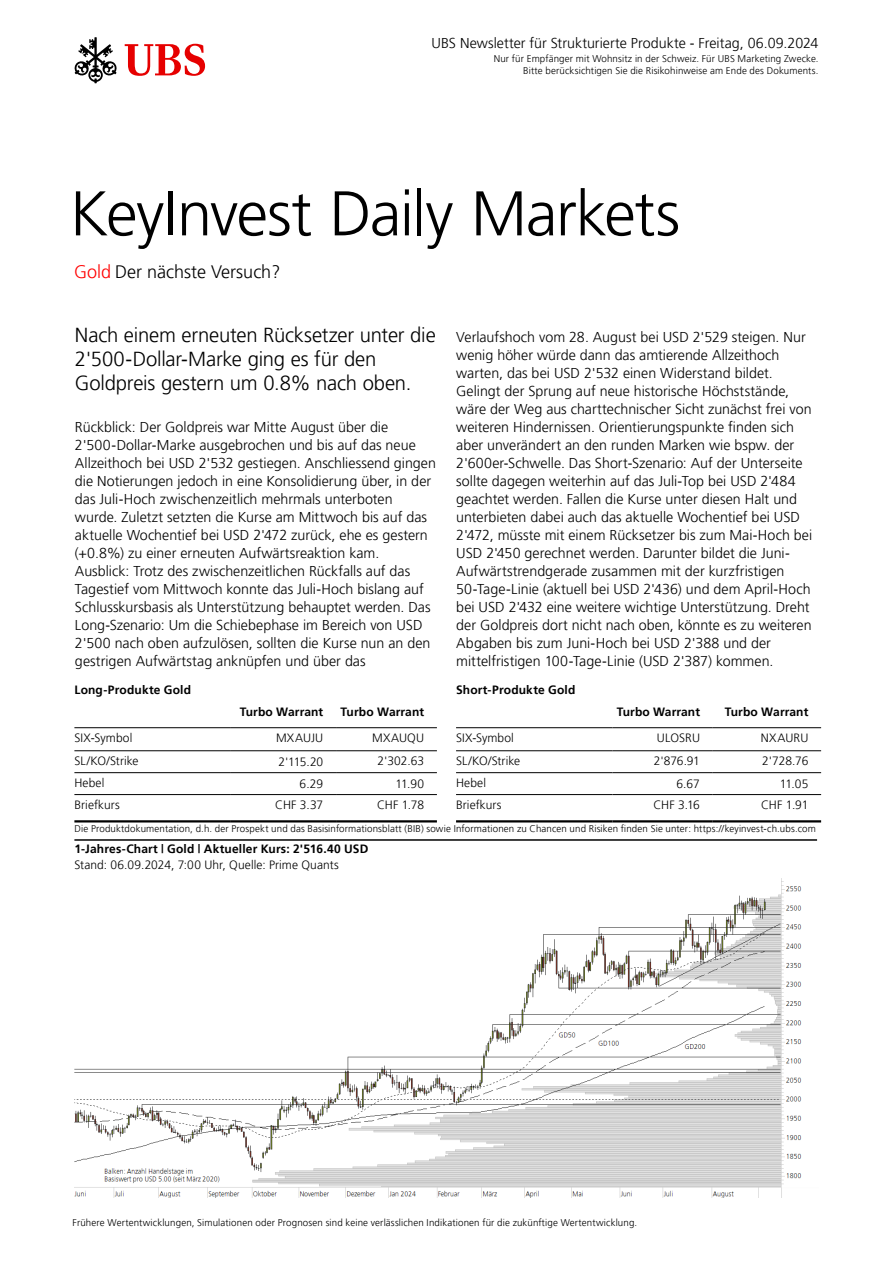
<style>
.page{position:relative;width:893px;height:1263px;background:#fff}
.page>*{position:absolute;margin:0;border:0;box-sizing:border-box;transform-origin:0 0}
.t1{font:300 63px "Frutiger 45";letter-spacing:-.02em;color:#000}
.t2{font:300 20.25px/24px "Frutiger 45";letter-spacing:-.01em;color:#000}
.t3{font:300 18px "Frutiger 45";color:#000}
.t4{font:300 14.25px/18px "Frutiger 45";color:#000}
.t5{font:300 12px "Frutiger 45";letter-spacing:.01em;color:#000}
.t6{font:300 12px "Frutiger 45";letter-spacing:.01em;color:#000}
.t7{font:300 9.75px/12px "Frutiger 45";letter-spacing:.015em;color:#000;text-align:right}
.s1{color:#f00}
</style>
<div class="page">
<svg style="left:125px;top:44px;width:80px;height:32px"></svg>
<svg style="left:74px;top:37px;width:43px;height:46px"></svg>
<img style="left:74px;top:878px;width:728px;height:319px">
<hr style="left:456px;top:727px;width:156px;height:1px;background:#000">
<hr style="left:612px;top:727px;width:101px;height:1px;background:#000">
<hr style="left:713px;top:727px;width:108px;height:1px;background:#000">
<hr style="left:456px;top:750px;width:156px;height:1px;background:#000">
<hr style="left:612px;top:750px;width:101px;height:1px;background:#000">
<hr style="left:713px;top:750px;width:108px;height:1px;background:#000">
<hr style="left:456px;top:772px;width:156px;height:1px;background:#000">
<hr style="left:612px;top:772px;width:101px;height:1px;background:#000">
<hr style="left:713px;top:772px;width:108px;height:1px;background:#000">
<hr style="left:456px;top:794px;width:156px;height:1px;background:#000">
<hr style="left:612px;top:794px;width:101px;height:1px;background:#000">
<hr style="left:713px;top:794px;width:108px;height:1px;background:#000">
<hr style="left:456px;top:820px;width:156px;height:2px;background:#000">
<hr style="left:612px;top:820px;width:101px;height:2px;background:#000">
<hr style="left:713px;top:820px;width:108px;height:2px;background:#000">
<hr style="left:74px;top:839px;width:743px;height:2px;background:#000">
<hr style="left:74px;top:727px;width:157px;height:1px;background:#000">
<hr style="left:231px;top:727px;width:105px;height:1px;background:#000">
<hr style="left:336px;top:727px;width:101px;height:1px;background:#000">
<hr style="left:74px;top:750px;width:157px;height:1px;background:#000">
<hr style="left:336px;top:750px;width:101px;height:1px;background:#000">
<hr style="left:74px;top:772px;width:157px;height:1px;background:#000">
<hr style="left:231px;top:750px;width:105px;height:1px;background:#000">
<hr style="left:231px;top:772px;width:105px;height:1px;background:#000">
<hr style="left:336px;top:772px;width:101px;height:1px;background:#000">
<hr style="left:74px;top:794px;width:157px;height:1px;background:#000">
<hr style="left:231px;top:794px;width:105px;height:1px;background:#000">
<hr style="left:336px;top:794px;width:101px;height:1px;background:#000">
<hr style="left:74px;top:820px;width:157px;height:2px;background:#000">
<hr style="left:231px;top:820px;width:105px;height:2px;background:#000">
<hr style="left:336px;top:820px;width:101px;height:2px;background:#000">
<p class="t4" style="left:431px;top:34px;width:389px">UBS Newsletter für Strukturierte Produkte - Freitag, 06.09.2024</p>
<p class="t7" style="left:494px;top:53px;width:326px">Nur für Empfänger mit Wohnsitz in der Schweiz. Für UBS Marketing Zwecke.<br>Bitte berücksichtigen Sie die Risikohinweise am Ende des Dokuments.</p>
<h1 class="t1" style="left:70px;top:177px;width:612px">KeyInvest Daily Markets</h1>
<p class="t3" style="left:74px;top:261px;width:208px"><span class="s1">Gold</span> Der nächste Versuch?</p>
<h2 class="t2" style="left:75px;top:323px;width:362px">Nach einem erneuten Rücksetzer unter die<br>2'500-Dollar-Marke ging es für den<br>Goldpreis gestern um 0.8% nach oben.</h2>
<p class="t4" style="left:75px;top:418px;width:362px">Rückblick: Der Goldpreis war Mitte August über die 2'500-Dollar-Marke ausgebrochen und bis auf das neue Allzeithoch bei USD 2'532 gestiegen. Anschliessend gingen die Notierungen jedoch in eine Konsolidierung über, in der das Juli-Hoch zwischenzeitlich mehrmals unterboten wurde. Zuletzt setzten die Kurse am Mittwoch bis auf das aktuelle Wochentief bei USD 2'472 zurück, ehe es gestern (+0.8%) zu einer erneuten Aufwärtsreaktion kam.<br>Ausblick: Trotz des zwischenzeitlichen Rückfalls auf das Tagestief vom Mittwoch konnte das Juli-Hoch bislang auf Schlusskursbasis als Unterstützung behauptet werden. Das Long-Szenario: Um die Schiebephase im Bereich von USD 2'500 nach oben aufzulösen, sollten die Kurse nun an den gestrigen Aufwärtstag anknüpfen und über das</p>
<p class="t4" style="left:456px;top:328px;width:357px">Verlaufshoch vom 28. August bei USD 2'529 steigen. Nur wenig höher würde dann das amtierende Allzeithoch warten, das bei USD 2'532 einen Widerstand bildet.<br>Gelingt der Sprung auf neue historische Höchststände, wäre der Weg aus charttechnischer Sicht zunächst frei von weiteren Hindernissen. Orientierungspunkte finden sich aber unverändert an den runden Marken wie bspw. der 2'600er-Schwelle. Das Short-Szenario: Auf der Unterseite sollte dagegen weiterhin auf das Juli-Top bei USD 2'484 geachtet werden. Fallen die Kurse unter diesen Halt und unterbieten dabei auch das aktuelle Wochentief bei USD 2'472, müsste mit einem Rücksetzer bis zum Mai-Hoch bei USD 2'450 gerechnet werden. Darunter bildet die Juni-Aufwärtstrendgerade zusammen mit der kurzfristigen 50-Tage-Linie (aktuell bei USD 2'436) und dem April-Hoch bei USD 2'432 eine weitere wichtige Unterstützung. Dreht der Goldpreis dort nicht nach oben, könnte es zu weiteren Abgaben bis zum Juni-Hoch bei USD 2'388 und der mittelfristigen 100-Tage-Linie (USD 2'387) kommen.</p>
<p class="t6" style="left:74px;top:682px;width:118px">Long-Produkte Gold</p>
<p class="t6" style="left:456px;top:682px;width:121px">Short-Produkte Gold</p>
<p class="t6" style="left:240px;top:705px;width:85px">Turbo Warrant</p>
<p class="t6" style="left:341px;top:705px;width:85px">Turbo Warrant</p>
<p class="t6" style="left:617px;top:705px;width:85px">Turbo Warrant</p>
<p class="t6" style="left:725px;top:705px;width:85px">Turbo Warrant</p>
<p class="t5" style="left:74px;top:731px;width:59px">SIX-Symbol</p>
<p class="t5" style="left:276px;top:731px;width:49px">MXAUJU</p>
<p class="t5" style="left:372px;top:731px;width:54px">MXAUQU</p>
<p class="t5" style="left:74px;top:754px;width:66px">SL/KO/Strike</p>
<p class="t5" style="left:278px;top:755px;width:46px">2'115.20</p>
<p class="t5" style="left:378px;top:754px;width:48px">2'302.63</p>
<p class="t5" style="left:74px;top:776px;width:32px">Hebel</p>
<p class="t5" style="left:300px;top:777px;width:25px">6.29</p>
<p class="t5" style="left:395px;top:777px;width:30px">11.90</p>
<p class="t5" style="left:74px;top:798px;width:47px">Briefkurs</p>
<p class="t5" style="left:275px;top:798px;width:50px">CHF 3.37</p>
<p class="t5" style="left:377px;top:798px;width:49px">CHF 1.78</p>
<p class="t5" style="left:456px;top:731px;width:59px">SIX-Symbol</p>
<p class="t5" style="left:657px;top:731px;width:45px">ULOSRU</p>
<p class="t5" style="left:761px;top:731px;width:49px">NXAURU</p>
<p class="t5" style="left:456px;top:754px;width:66px">SL/KO/Strike</p>
<p class="t5" style="left:654px;top:754px;width:48px">2'876.91</p>
<p class="t5" style="left:762px;top:754px;width:48px">2'728.76</p>
<p class="t5" style="left:456px;top:776px;width:32px">Hebel</p>
<p class="t5" style="left:676px;top:777px;width:25px">6.67</p>
<p class="t5" style="left:780px;top:777px;width:30px">11.05</p>
<p class="t5" style="left:456px;top:798px;width:47px">Briefkurs</p>
<p class="t5" style="left:653px;top:798px;width:48px">CHF 3.16</p>
<p class="t5" style="left:761px;top:798px;width:49px">CHF 1.91</p>
<p class="t7" style="left:74px;top:822px;width:743px">Die Produktdokumentation, d.h. der Prospekt und das Basisinformationsblatt (BIB) sowie Informationen zu Chancen und Risiken finden Sie unter: https://keyinvest-ch.ubs.com</p>
<p class="t6" style="left:74px;top:842px;width:296px">1-Jahres-Chart | Gold | Aktueller Kurs: 2'516.40 USD</p>
<p class="t5" style="left:74px;top:858px;width:266px">Stand: 06.09.2024, 7:00 Uhr, Quelle: Prime Quants</p>
<p class="t7" style="left:73px;top:1216px;width:566px">Frühere Wertentwicklungen, Simulationen oder Prognosen sind keine verlässlichen Indikationen für die zukünftige Wertentwicklung.</p>
</div>
